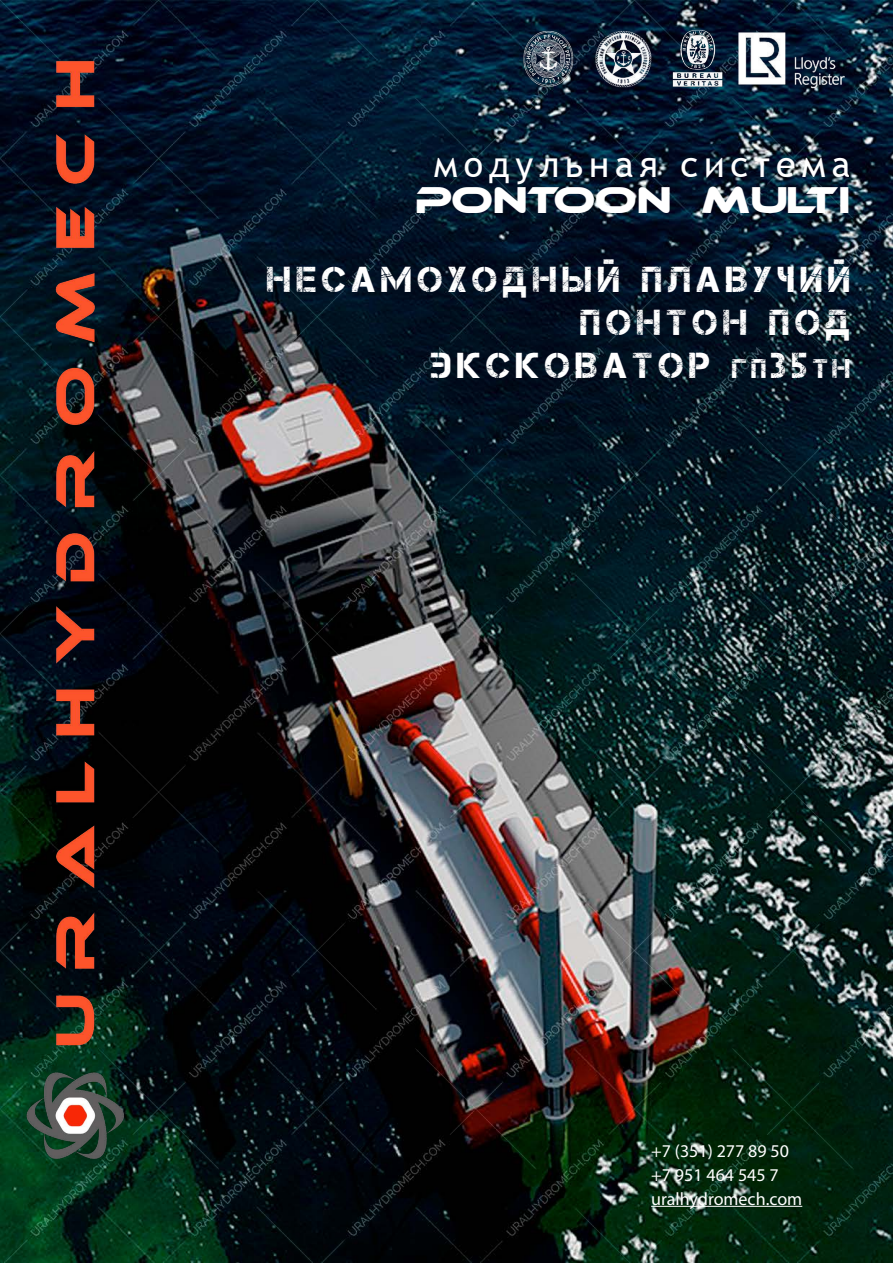
<style>
.page{position:relative;width:893px;height:1263px;background:#fff}
.page>*{position:absolute;margin:0;border:0;box-sizing:border-box;transform-origin:0 0}
.t1{font:36px/43.2px "Captureit";letter-spacing:.16em;color:#fff;text-align:right}
.t2{font:36px "Trebuchet MS";letter-spacing:.16em;color:#fff}
.t3{font:36px "Ethnocentric";color:#fff}
.t4{font:18px/24px "Myriad Pro";color:#fff}
.s1{font-size:27px}
</style>
<div class="page">
<img style="left:1px;top:0;width:892px;height:1263px">
<hr style="left:651px;top:1206px;width:151px;height:1px;background:#fff">
<img style="left:508px;top:13px;width:342px;height:81px">
<img style="left:23px;top:56px;width:113px;height:1116px">
<p class="t2" style="left:433px;top:143px;width:418px">модульная система</p>
<p class="t3" style="left:417px;top:181px;width:435px">PONTOON MULTI</p>
<p class="t1" style="left:267px;top:257px;width:585px">Несамоходный плавучий понтон под<br>ЭКСКОВАТОР <span class="s1">гп</span>35<span class="s1">тн</span></p>
<p class="t4" style="left:651px;top:1138px;width:153px">+7 (351) 277 89 50 +7 951 464 545 7 uralhydromech.com</p>
</div>
